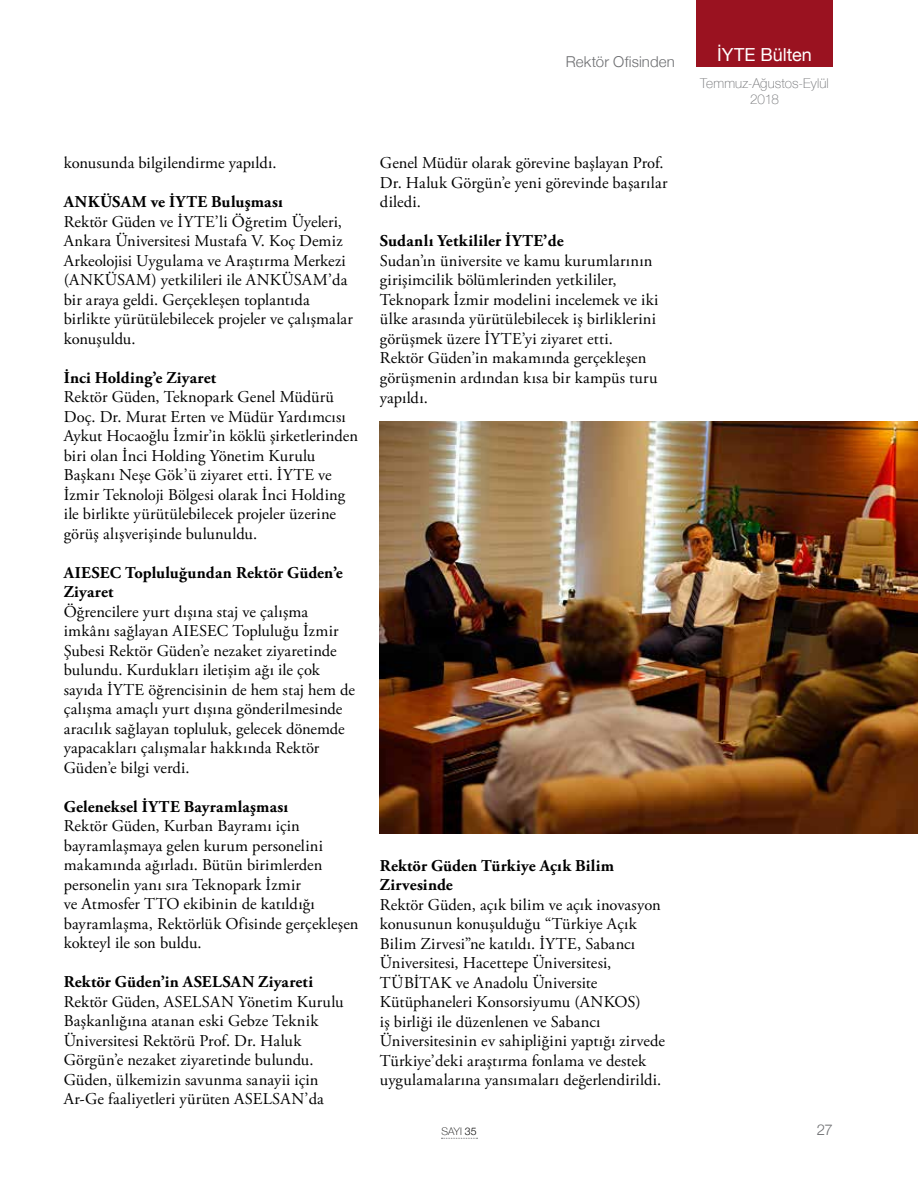
<style>
.page{position:relative;width:918px;height:1188px;background:#fff}
.page>*{position:absolute;margin:0;border:0;box-sizing:border-box;transform-origin:0 0}
.t1{font:18px "Helvetica Neue";color:#fff}
.t2{font:16.5px/19.5px "Adobe Garamond Pro";letter-spacing:.005em;color:#000}
.t3{font:700 16.5px/19.5px "Adobe Garamond Pro";letter-spacing:.01em;color:#000}
.t4{font:300 15px "Helvetica Neue";letter-spacing:.01em;color:#6d6e71}
.t5{font:100 13.5px/16.2px "Helvetica Neue";letter-spacing:.01em;color:#6d6e71;text-align:center}
.t6{font:100 10.5px "Helvetica Neue";color:#000}
.s1{font-weight:300}
</style>
<div class="page">
<div style="left:696px;top:0;width:137px;height:67px;background:#9a1220"></div>
<svg style="left:441px;top:1138px;width:37px;height:1px"></svg>
<img style="left:380px;top:422px;width:538px;height:411px">
<p class="t2" style="left:64px;top:154px;width:214px">konusunda bilgilendirme yapıldı.</p>
<p class="t3" style="left:64px;top:193px;width:220px">ANKÜSAM ve İYTE Buluşması</p>
<p class="t2" style="left:64px;top:212px;width:291px">Rektör Güden ve İYTE’li Öğretim Üyeleri, Ankara Üniversitesi Mustafa V. Koç Demiz Arkeolojisi Uygulama ve Araştırma Merkezi (ANKÜSAM) yetkilileri ile ANKÜSAM’da bir araya geldi. Gerçekleşen toplantıda birlikte yürütülebilecek projeler ve çalışmalar konuşuldu.</p>
<p class="t3" style="left:64px;top:368px;width:154px">İnci Holding’e Ziyaret</p>
<p class="t2" style="left:64px;top:388px;width:296px">Rektör Güden, Teknopark Genel Müdürü Doç. Dr. Murat Erten ve Müdür Yardımcısı Aykut Hocaoğlu İzmir’in köklü şirketlerinden biri olan İnci Holding Yönetim Kurulu Başkanı Neşe Gök’ü ziyaret etti. İYTE ve İzmir Teknoloji Bölgesi olarak İnci Holding ile birlikte yürütülebilecek projeler üzerine görüş alışverişinde bulunuldu.</p>
<p class="t3" style="left:64px;top:563px;width:281px">AIESEC Topluluğundan Rektör Güden’e<br>Ziyaret</p>
<p class="t2" style="left:64px;top:602px;width:293px">Öğrencilere yurt dışına staj ve çalışma imkânı sağlayan AIESEC Topluluğu İzmir Şubesi Rektör Güden’e nezaket ziyaretinde bulundu. Kurdukları iletişim ağı ile çok sayıda İYTE öğrencisinin de hem staj hem de çalışma amaçlı yurt dışına gönderilmesinde aracılık sağlayan topluluk, gelecek dönemde yapacakları çalışmalar hakkında Rektör Güden’e bilgi verdi.</p>
<p class="t3" style="left:64px;top:797px;width:226px">Geleneksel İYTE Bayramlaşması</p>
<p class="t2" style="left:64px;top:817px;width:296px">Rektör Güden, Kurban Bayramı için bayramlaşmaya gelen kurum personelini makamında ağırladı. Bütün birimlerden personelin yanı sıra Teknopark İzmir<br>ve Atmosfer TTO ekibinin de katıldığı bayramlaşma, Rektörlük Ofisinde gerçekleşen kokteyl ile son buldu.</p>
<p class="t3" style="left:64px;top:973px;width:251px">Rektör Güden’in ASELSAN Ziyareti</p>
<p class="t2" style="left:64px;top:993px;width:281px">Rektör Güden, ASELSAN Yönetim Kurulu Başkanlığına atanan eski Gebze Teknik Üniversitesi Rektörü Prof. Dr. Haluk Görgün’e nezaket ziyaretinde bulundu.<br>Güden, ülkemizin savunma sanayii için Ar-Ge faaliyetleri yürüten ASELSAN’da</p>
<p class="t4" style="left:566px;top:50px;width:111px">Rektör Ofisinden</p>
<p class="t2" style="left:380px;top:154px;width:289px">Genel Müdür olarak görevine başlayan Prof.<br>Dr. Haluk Görgün’e yeni görevinde başarılar diledi.</p>
<p class="t3" style="left:380px;top:232px;width:185px">Sudanlı Yetkililer İYTE’de</p>
<p class="t2" style="left:380px;top:252px;width:280px">Sudan’ın üniversite ve kamu kurumlarının girişimcilik bölümlerinden yetkililer, Teknopark İzmir modelini incelemek ve iki ülke arasında yürütülebilecek iş birliklerini görüşmek üzere İYTE’yi ziyaret etti.<br>Rektör Güden’in makamında gerçekleşen görüşmenin ardından kısa bir kampüs turu yapıldı.</p>
<p class="t1" style="left:717px;top:42px;width:96px">İYTE Bülten</p>
<p class="t5" style="left:700px;top:74px;width:130px">Temmuz-Ağustos-Eylül<br>2018</p>
<p class="t3" style="left:380px;top:856px;width:236px">Rektör Güden Türkiye Açık Bilim<br>Zirvesinde</p>
<p class="t2" style="left:380px;top:895px;width:287px">Rektör Güden, açık bilim ve açık inovasyon konusunun konuşulduğu “Türkiye Açık Bilim Zirvesi”ne katıldı. İYTE, Sabancı Üniversitesi, Hacettepe Üniversitesi, TÜBİTAK ve Anadolu Üniversite Kütüphaneleri Konsorsiyumu (ANKOS)<br>iş birliği ile düzenlenen ve Sabancı Üniversitesinin ev sahipliğini yaptığı zirvede Türkiye’deki araştırma fonlama ve destek uygulamalarına yansımaları değerlendirildi.</p>
<p class="t6" style="left:441px;top:1123px;width:37px">SAYI <span class="s1">35</span></p>
<p class="t4" style="left:817px;top:1118px;width:18px">27</p>
</div>
